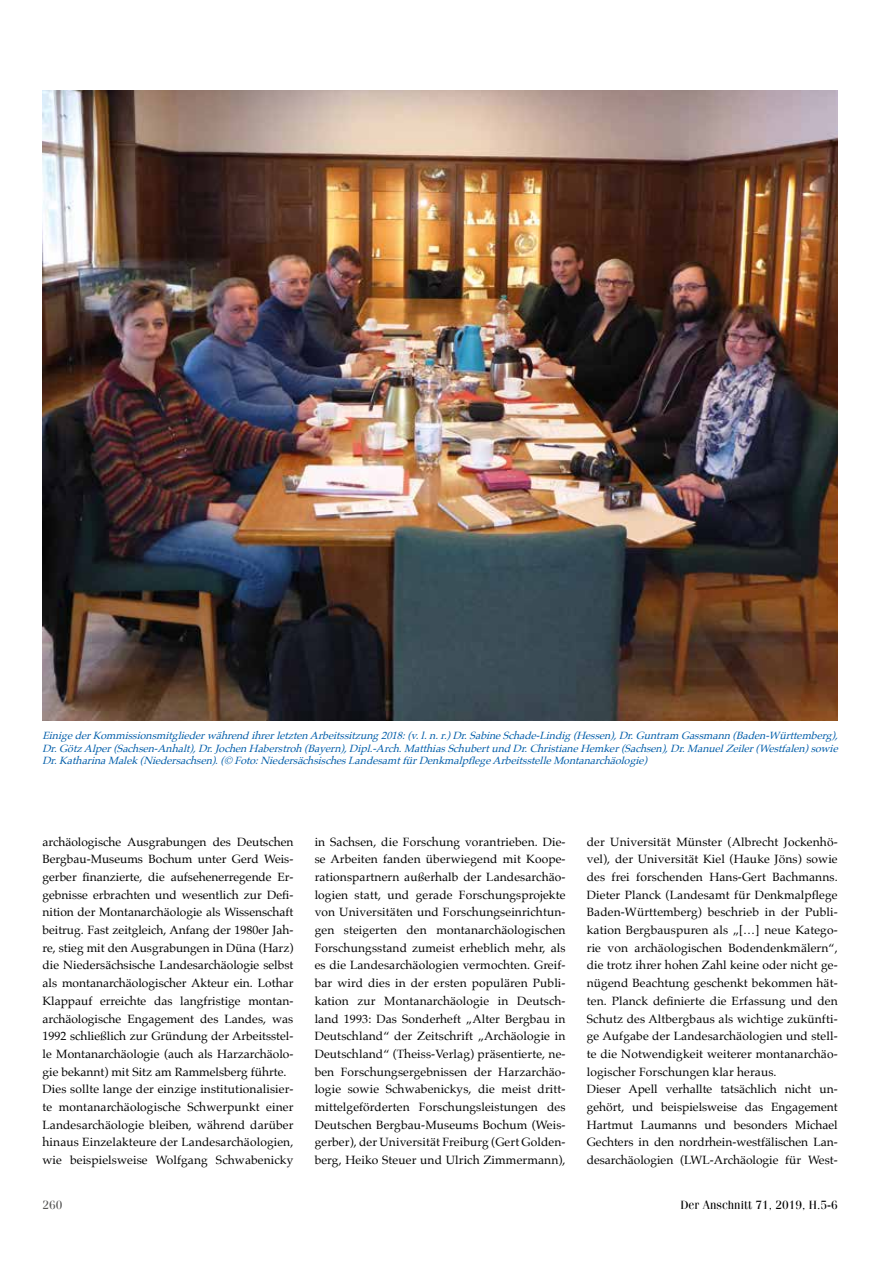
<style>
.page{position:relative;width:893px;height:1263px;background:#fff}
.page>*{position:absolute;margin:0;border:0;box-sizing:border-box;transform-origin:0 0}
.t1{font:12px/17.7px "Palatino";color:#000}
.t2{font:12px "Fenice LT";color:#000}
.t3{font:12px "Fenice LT";color:#575756}
.t4{font:italic 10.5px/12.6px "Palatino";color:#005da9;text-align:justify}
</style>
<div class="page">
<img style="left:43px;top:90px;width:795px;height:631px">
<p class="t4" style="left:43px;top:729px;width:801px">EinigederKommissionsmitgliederwährendihrerletztenArbeitssitzung2018:(v.l.n.r.)Dr.SabineSchade-Lindig(Hessen),Dr.Guntram Gassmann(Baden-Württemberg), Dr.GötzAlper(Sachsen-Anhalt),Dr.JochenHaberstroh(Bayern),Dipl.-Arch.MatthiasSchubertundDr.ChristianeHemker(Sachsen),Dr.ManuelZeiler(Westfalen)sowie Dr.KatharinaMalek(Niedersachsen).(©Foto:NiedersächsischesLandesamtfürDenkmalpflegeArbeitsstelleMontanarchäologie)</p>
<p class="t1" style="left:43px;top:832px;width:252px">archäologische Ausgrabungen des Deutschen Bergbau-Museums Bochum unter Gerd Weis&shy;gerber finanzierte, die aufsehenerregende Er&shy;gebnisse erbrachten und wesentlich zur Defi&shy;nition der Montanarchäologie als Wissenschaft beitrug. Fast zeitgleich, Anfang der 1980er Jah&shy;re, stieg mit den Ausgrabungen in Düna (Harz) die Niedersächsische Landesarchäologie selbst als montanarchäologischer Akteur ein. Lothar Klappauf erreichte das langfristige montan&shy;archäologische Engagement des Landes, was 1992 schließlich zur Gründung der Arbeitsstel&shy;le Montanarchäologie (auch als Harzarchäolo&shy;gie bekannt) mit Sitz am Rammelsberg führte.<br>Dies sollte lange der einzige institutionalisier&shy;te montanarchäologische Schwerpunkt einer Landesarchäologie bleiben, während darüber hinaus Einzelakteure der Landesarchäologien, wie beispielsweise Wolfgang Schwabenicky</p>
<p class="t1" style="left:315px;top:832px;width:252px;text-align:justify">in Sachsen, die Forschung vorantrieben. Die&shy;se Arbeiten fanden überwiegend mit Koope&shy;rationspartnern außerhalb der Landesarchäo&shy;logien statt, und gerade Forschungsprojekte von Universitäten und Forschungseinrichtun&shy;gen steigerten den montanarchäologischen Forschungsstand zumeist erheblich mehr, als es die Landesarchäologien vermochten. Greif&shy;bar wird dies in der ersten populären Publi&shy;kation zur Montanarchäologie in Deutsch&shy;land 1993: Das Sonderheft „Alter Bergbau in Deutschland“ der Zeitschrift „Archäologie in Deutschland“ (Theiss-Verlag) präsentierte, ne&shy;ben Forschungsergebnissen der Harzarchäo&shy;logie sowie Schwabenickys, die meist dritt&shy;mittelgeförderten Forschungsleistungen des Deutschen Bergbau-Museums Bochum (Weis&shy;gerber), der Universität Freiburg (Gert Golden&shy;berg, Heiko Steuer und Ulrich Zimmermann),</p>
<p class="t1" style="left:587px;top:832px;width:252px">der Universität Münster (Albrecht Jockenhö&shy;vel), der Universität Kiel (Hauke Jöns) sowie des frei forschenden Hans-Gert Bachmanns.<br>Dieter Planck (Landesamt für Denkmalpflege Baden-Württemberg) beschrieb in der Publi&shy;kation Bergbauspuren als „[…] neue Katego&shy;rie von archäologischen Bodendenkmälern“, die trotz ihrer hohen Zahl keine oder nicht ge&shy;nügend Beachtung geschenkt bekommen hät&shy;ten. Planck definierte die Erfassung und den Schutz des Altbergbaus als wichtige zukünfti&shy;ge Aufgabe der Landesarchäologien und stell&shy;te die Notwendigkeit weiterer montanarchäo&shy;logischer Forschungen klar heraus.<br>Dieser Apell verhallte tatsächlich nicht un&shy;gehört, und beispielsweise das Engagement Hartmut Laumanns und besonders Michael Gechters in den nordrhein-westfälischen Lan&shy;desarchäologien (LWL-Archäologie für West-</p>
<p class="t3" style="left:43px;top:1197px;width:22px">260</p>
<p class="t2" style="left:680px;top:1197px;width:159px">Der Anschnitt 71, 2019, H.5-6</p>
</div>
